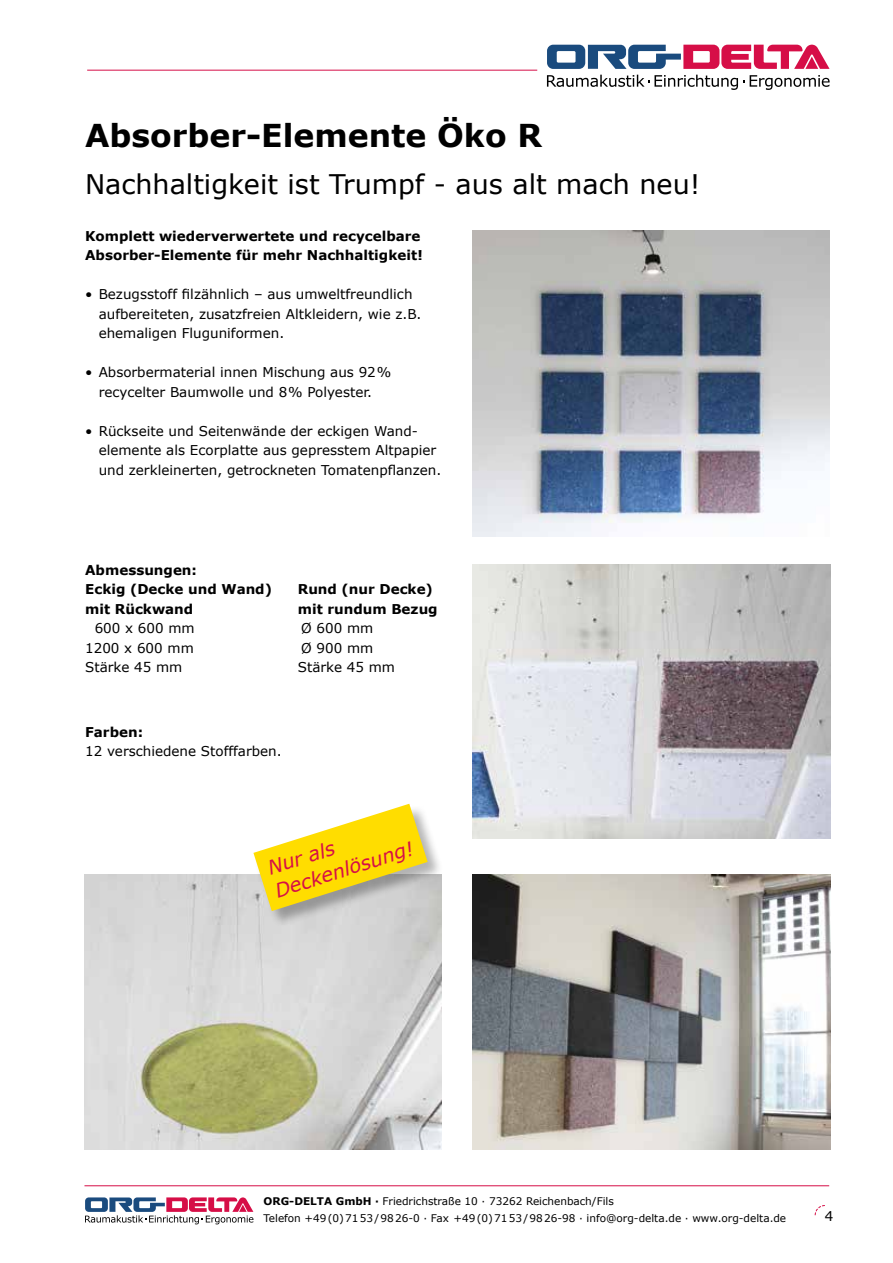
<style>
.page{position:relative;width:893px;height:1263px;background:#fff}
.page>*{position:absolute;margin:0;border:0;box-sizing:border-box;transform-origin:0 0}
.t1{font:700 31.5px "Verdana";color:#000}
.t2{font:27px "Verdana";color:#000}
.t3{font:italic 19.5px/24.3px "Verdana";color:#d60e47}
.t4{font:13.5px/19.5px "Verdana";color:#000}
.t5{font:700 13.5px/19.5px "Verdana";color:#000}
.t6{font:10.5px/16.5px "Verdana";color:#000}
.s1{font-weight:700}
</style>
<div class="page">
<svg style="left:814px;top:1205px;width:11px;height:11px"></svg>
<svg style="left:85px;top:1197px;width:168px;height:27px"></svg>
<hr style="left:84px;top:1185px;width:745px;height:1px;background:#d60e47">
<hr style="left:87px;top:70px;width:450px;height:1px;background:#d60e47">
<svg style="left:547px;top:45px;width:282px;height:24px"></svg>
<svg style="left:547px;top:75px;width:283px;height:15px"></svg>
<img style="left:473px;top:564px;width:357px;height:275px">
<img style="left:84px;top:875px;width:358px;height:274px">
<img style="left:473px;top:875px;width:357px;height:274px">
<img style="left:472px;top:231px;width:357px;height:306px">
<div style="left:254px;top:804px;width:190px;height:123px;background:#000;opacity:.3"></div>
<svg style="left:253px;top:804px;width:175px;height:107px"></svg>
<h1 class="t1" style="left:85px;top:115px;width:459px">Absorber-Elemente Öko R</h1>
<h2 class="t2" style="left:85px;top:167px;width:617px">Nachhaltigkeit ist Trumpf - aus alt mach neu!</h2>
<p class="t5" style="left:85px;top:226px;width:339px">Komplett wiederverwertete und recycelbare<br>Absorber-Elemente für mehr Nachhaltigkeit!</p>
<p class="t4" style="left:99px;top:285px;width:324px;text-indent:-14px">• Bezugsstoff filzähnlich – aus umweltfreundlich aufbereiteten, zusatzfreien Altkleidern, wie z.B. ehemaligen Fluguniformen.</p>
<p class="t4" style="left:85px;top:363px;width:308px;text-align:center">• Absorbermaterial innen Mischung aus 92% recycelter Baumwolle und 8% Polyester.</p>
<p class="t4" style="left:99px;top:421px;width:344px;text-indent:-14px">• Rückseite und Seitenwände der eckigen Wand&shy;elemente als Ecorplatte aus gepresstem Altpapier und zerkleinerten, getrockneten Tomatenpflanzen.</p>
<p class="t5" style="left:85px;top:560px;width:188px">Abmessungen:<br>Eckig (Decke und Wand)</p>
<p class="t5" style="left:298px;top:580px;width:137px">Rund (nur Decke)</p>
<p class="t5" style="left:85px;top:599px;width:110px">mit Rückwand</p>
<p class="t5" style="left:298px;top:599px;width:141px">mit rundum Bezug</p>
<p class="t4" style="left:95px;top:619px;width:102px">600 x 600 mm</p>
<p class="t4" style="left:301px;top:619px;width:74px">Ø 600 mm</p>
<p class="t4" style="left:85px;top:638px;width:110px">1200 x 600 mm</p>
<p class="t4" style="left:301px;top:638px;width:74px">Ø 900 mm</p>
<p class="t4" style="left:85px;top:658px;width:99px">Stärke 45 mm</p>
<p class="t4" style="left:298px;top:658px;width:99px">Stärke 45 mm</p>
<p class="t5" style="left:85px;top:722px;width:59px">Farben:</p>
<p class="t4" style="left:85px;top:742px;width:198px">12 verschiedene Stofffarben.</p>
<h3 class="t3" style="left:264px;top:857px;width:145px;rotate:-18deg">Nur als<br>Deckenlösung!</h3>
<p class="t6" style="left:264px;top:1193px;width:524px"><span class="s1">ORG-DELTA GmbH ·</span> Friedrichstraße 10 · 73262 Reichenbach/Fils<br>Telefon +49(0)7153/9826-0 · Fax +49(0)7153/9826-98 · info@org-delta.de · www.org-delta.de</p>
<p class="t4" style="left:825px;top:1207px;width:10px">4</p>
</div>
